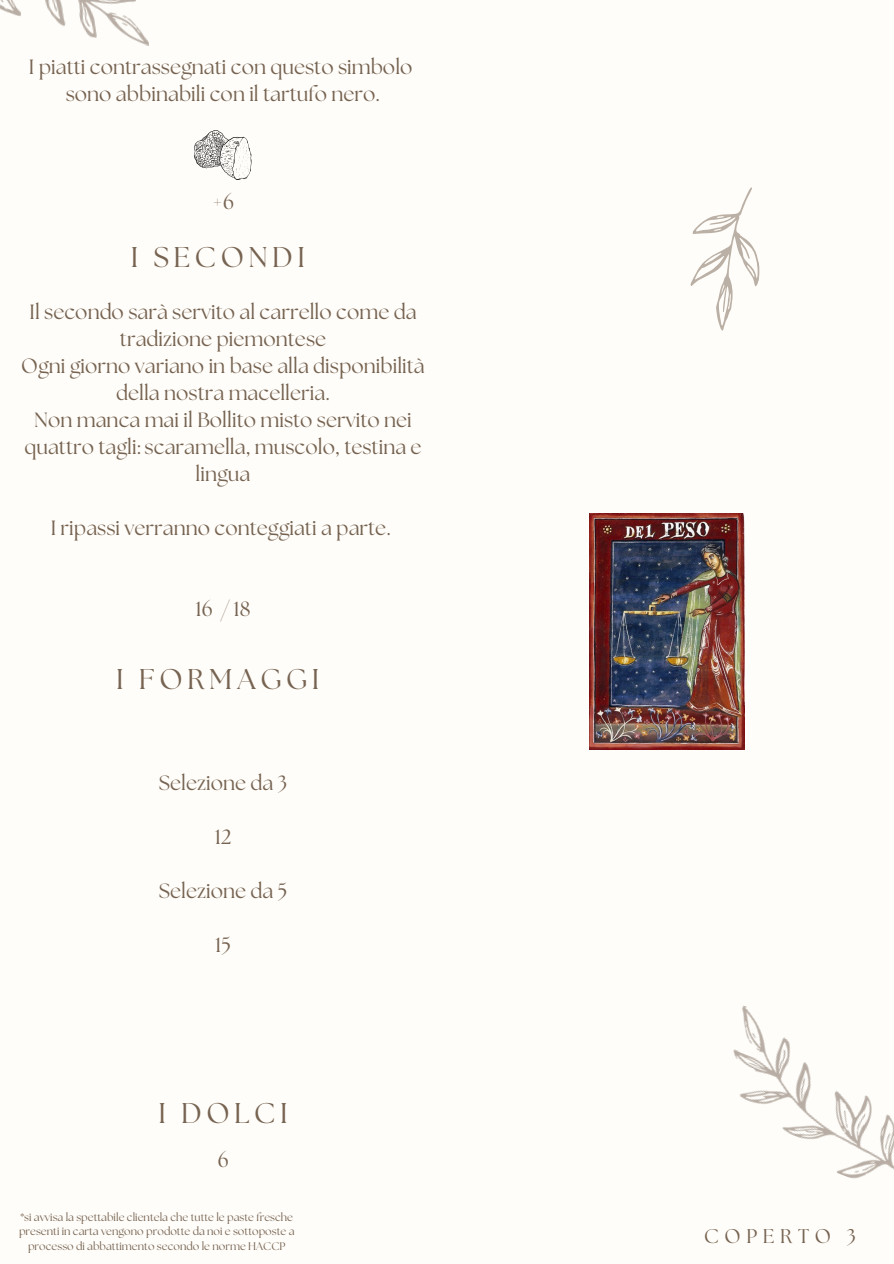
<style>
.page{position:relative;width:894px;height:1264px;background:#fff}
.page>*{position:absolute;margin:0;border:0;box-sizing:border-box;transform-origin:0 0}
.t1{font:28.5px "The Seasons";letter-spacing:.16em;color:#766351}
.t2{font:20.55px/27px "The Seasons";color:#766351;text-align:center}
.t3{font:19.8px "The Seasons";letter-spacing:.285em;color:#766351}
.t4{font:10.95px/14.5px "The Seasons";color:#766351;text-align:center}
</style>
<div class="page">
<div style="left:0;top:0;width:893px;height:1263px;background:#fffdf9"></div>
<img style="left:590px;top:513px;width:154px;height:237px">
<img style="left:0;top:0;width:149px;height:46px">
<img style="left:733px;top:1005px;width:160px;height:174px">
<svg style="left:690px;top:187px;width:70px;height:144px"></svg>
<img style="left:194px;top:131px;width:58px;height:48px">
<h1 class="t2" style="left:29px;top:55px;width:385px">I piatti contrassegnati con questo simbolo sono abbinabili con il tartufo nero.</h1>
<p class="t2" style="left:212px;top:190px;width:24px">+6</p>
<h3 class="t1" style="left:131px;top:244px;width:176px">I SECONDI</h3>
<h3 class="t2" style="left:21px;top:299px;width:405px">Il secondo sarà servito al carrello come da tradizione piemontese<br>Ogni giorno variano in base alla disponibilità della nostra macelleria.<br>Non manca mai il Bollito misto servito nei quattro tagli: scaramella, muscolo, testina e lingua</h3>
<p class="t2" style="left:51px;top:515px;width:341px">I ripassi verranno conteggiati a parte.</p>
<h1 class="t2" style="left:195px;top:596px;width:56px">16 /18</h1>
<h3 class="t1" style="left:116px;top:666px;width:204px">I FORMAGGI</h3>
<h3 class="t2" style="left:159px;top:770px;width:130px">Selezione da 3</h3>
<h1 class="t2" style="left:215px;top:824px;width:18px">12</h1>
<h3 class="t2" style="left:159px;top:878px;width:130px">Selezione da 5</h3>
<h3 class="t2" style="left:215px;top:932px;width:17px">15</h3>
<h3 class="t1" style="left:159px;top:1100px;width:130px">I DOLCI</h3>
<h3 class="t2" style="left:218px;top:1147px;width:12px">6</h3>
<p class="t4" style="left:19px;top:1210px;width:277px">*si avvisa la spettabile clientela che tutte le paste fresche presenti in carta vengono prodotte da noi e sottoposte a processo di abbattimento secondo le norme HACCP</p>
<p class="t3" style="left:704px;top:1226px;width:153px">COPERTO 3</p>
</div>
